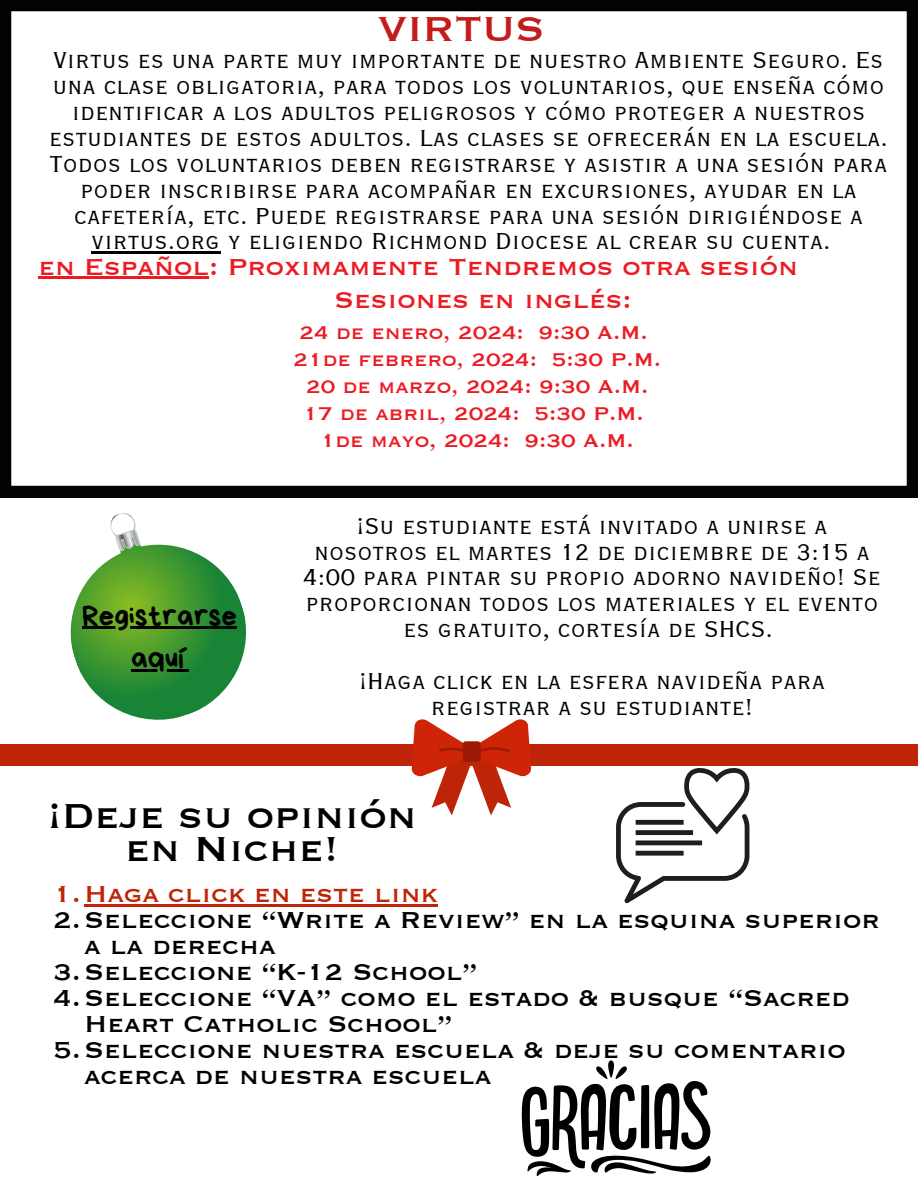
<style>
.page{position:relative;width:918px;height:1188px;background:#fff}
.page>*{position:absolute;margin:0;border:0;box-sizing:border-box;transform-origin:0 0}
.t1{font:45px/32.7px "Copperplate Gothic LT Pro 31 BC";color:#000;text-align:center}
.t2{font:45px "Copperplate Gothic LT Pro 31 BC";color:#c41c1c}
.t3{font:30.75px/42.3px "Bryndan Write";color:#000;text-align:center}
.t4{font:30px/25.8px "Copperplate Gothic LT Pro 29 BC";color:#000;text-align:center}
.t5{font:30px/25.8px "Copperplate Gothic LT Pro 31 BC";color:#000}
.t6{font:30px "Copperplate Gothic LT Pro 31 BC";color:#ec1b23}
.t7{font:30px "Copperplate Gothic LT Pro 31 BC";color:#be2407}
.t8{font:24px "Copperplate Gothic LT Pro 31 BC";color:#ec1b23}
</style>
<div class="page">
<svg style="left:0;top:0;width:918px;height:497px"></svg>
<svg style="left:70px;top:544px;width:177px;height:176px"></svg>
<svg style="left:106px;top:513px;width:35px;height:39px"></svg>
<div style="left:160px;top:744px;width:623px;height:22px;background:#be2407"></div>
<svg style="left:411px;top:719px;width:120px;height:96px"></svg>
<div style="left:463px;top:741px;width:18px;height:21px;background:#9b1b05;border-radius:3px"></div>
<div style="left:0;top:744px;width:179px;height:22px;background:#be2407"></div>
<div style="left:739px;top:744px;width:179px;height:22px;background:#be2407"></div>
<svg style="left:616px;top:768px;width:134px;height:135px"></svg>
<svg style="left:522px;top:1060px;width:189px;height:116px"></svg>
<hr style="left:38px;top:277px;width:171px;height:2px;background:#ec1b23">
<hr style="left:91px;top:252px;width:129px;height:2px;background:#000">
<hr style="left:82px;top:626px;width:155px;height:3px;background:#000">
<hr style="left:131px;top:669px;width:57px;height:2px;background:#000">
<hr style="left:84px;top:905px;width:353px;height:2px;background:#be2407">
<p class="t2" style="left:377px;top:8px;width:169px">VIRTUS</p>
<p class="t4" style="left:49px;top:49px;width:841px">Virtus es una parte muy importante de nuestro Ambiente Seguro. Es una clase obligatoria, para todos los voluntarios, que enseña cómo identificar a los adultos peligrosos y cómo proteger a nuestros estudiantes de estos adultos. Las clases se ofrecerán en la escuela.<br>Todos los voluntarios deben registrarse y asistir a una sesión para poder inscribirse para acompañar en excursiones, ayudar en la cafetería, etc. Puede registrarse para una sesión dirigiéndose a virtus.org y eligiendo Richmond Diocese al crear su cuenta.</p>
<p class="t6" style="left:38px;top:253px;width:761px">en Español: Proximamente Tendremos otra sesión</p>
<p class="t6" style="left:334px;top:286px;width:299px">Sesiones en inglés:</p>
<p class="t8" style="left:299px;top:321px;width:350px">24 de enero, 2024: 9:30 A.M.</p>
<p class="t8" style="left:293px;top:348px;width:369px">21de febrero, 2024: 5:30 P.M.</p>
<p class="t8" style="left:306px;top:375px;width:344px">20 de marzo, 2024: 9:30 A.M.</p>
<p class="t8" style="left:303px;top:402px;width:342px">17 de abril, 2024: 5:30 P.M.</p>
<p class="t8" style="left:321px;top:429px;width:315px">1de mayo, 2024: 9:30 A.M.</p>
<p class="t3" style="left:82px;top:594px;width:156px">Registrarse aquí</p>
<p class="t4" style="left:303px;top:514px;width:579px">¡Su estudiante está invitado a unirse a nosotros el martes 12 de diciembre de 3:15 a 4:00 para pintar su propio adorno navideño! Se proporcionan todos los materiales y el evento es gratuito, cortesía de SHCS.</p>
<p class="t4" style="left:359px;top:669px;width:468px">¡Haga click en la esfera navideña para registrar a su estudiante!</p>
<p class="t1" style="left:47px;top:801px;width:371px">¡Deje su opinión en Niche!</p>
<p class="t7" style="left:54px;top:881px;width:385px">1.Haga click en este link</p>
<p class="t5" style="left:84px;top:909px;width:797px;text-indent:-30px">2.Seleccione “Write a Review” en la esquina superior a la derecha</p>
<p class="t5" style="left:54px;top:960px;width:425px">3.Seleccione “K-12 School”</p>
<p class="t5" style="left:84px;top:986px;width:767px;text-indent:-30px">4.Seleccione “VA” como el estado &amp; busque “Sacred<br>Heart Catholic School”</p>
<p class="t5" style="left:84px;top:1038px;width:763px;text-indent:-30px">5.Seleccione nuestra escuela &amp; deje su comentario acerca de nuestra escuela</p>
</div>
